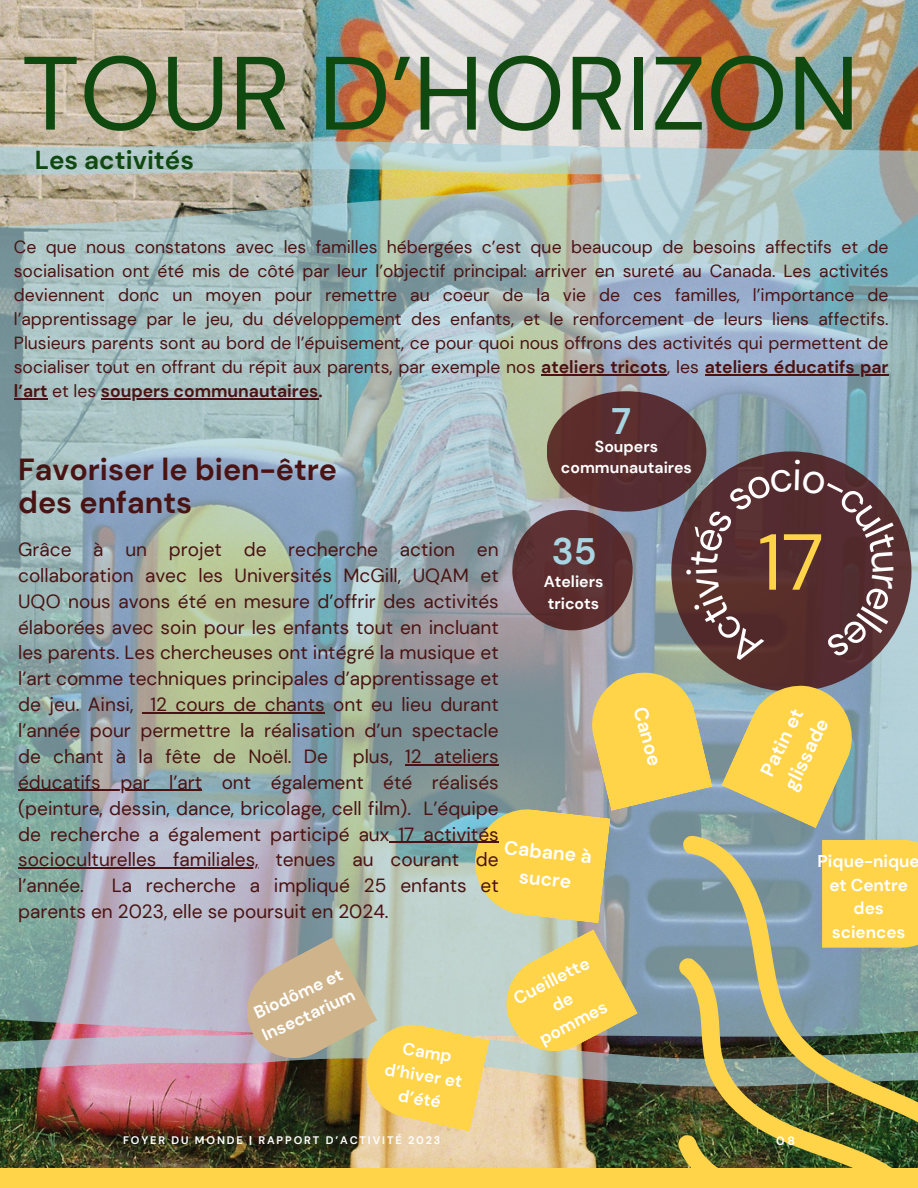
<style>
.page{position:relative;width:918px;height:1188px;background:#fff}
.page>*{position:absolute;margin:0;border:0;box-sizing:border-box;transform-origin:0 0}
.t1{font:103.95px "DM Sans";color:#104910}
.t2{font:79.2px "DM Sans";color:#ffd449}
.t3{font:700 36.9px "DM Sans";color:#a8d5e2}
.t4{font:700 30.45px/33.8px "DM Sans";color:#4a1313}
.t5{font:700 25.95px "DM Sans";color:#104910}
.t6{font:700 19.35px/27px "DM Sans";color:#fff;text-align:center}
.t7{font:19.05px/25.8px "DM Sans";color:#4a1313;text-align:justify}
.t8{font:17.55px/24px "DM Sans";color:#4a1313;text-align:justify}
.t9{font:700 17.4px/23.7px "DM Sans";color:#fff;text-align:center}
.t10{font:700 17.25px/23.7px "DM Sans";color:#fff}
.t11{font:700 17.1px/23.7px "DM Sans";color:#fff;text-align:center}
.t12{font:700 15.9px/21.3px "DM Sans";color:#fff;text-align:center}
.t13{font:700 12px "DM Sans";color:#fff}
.t14{font:700 10.95px "DM Sans";letter-spacing:.17em;color:#fff}
.s1{font-weight:700}
</style>
<div class="page">
<img style="left:0;top:0;width:918px;height:1168px">
<div style="left:0;top:1168px;width:918px;height:20px;background:#ffd449"></div>
<img style="left:0;top:133px;width:918px;height:956px">
<div style="left:547px;top:391px;width:159px;height:121px;background:#572d2f;border-radius:50%"></div>
<div style="left:512px;top:510px;width:121px;height:120px;background:#5c2e30;border-radius:50%"></div>
<div style="left:671px;top:451px;width:240px;height:241px;background:#562d2f;border-radius:50%"></div>
<svg style="left:721px;top:684px;width:135px;height:144px;background:#cebe6e"></svg>
<img style="left:245px;top:937px;width:245px;height:195px">
<svg style="left:504px;top:929px;width:134px;height:126px;background:#d8c16c"></svg>
<svg style="left:475px;top:672px;width:238px;height:251px;background:#bcb47d"></svg>
<svg style="left:682px;top:836px;width:236px;height:122px;background:#b9b47e"></svg>
<img style="left:679px;top:958px;width:239px;height:210px">
<img style="left:678px;top:1135px;width:136px;height:33px">
<hr style="left:541px;top:374px;width:126px;height:1px;background:#4a1313">
<hr style="left:705px;top:374px;width:184px;height:1px;background:#4a1313">
<hr style="left:14px;top:398px;width:33px;height:1px;background:#4a1313">
<hr style="left:101px;top:398px;width:218px;height:1px;background:#4a1313">
<hr style="left:150px;top:712px;width:175px;height:1px;background:#4a1313">
<hr style="left:405px;top:764px;width:94px;height:1px;background:#4a1313">
<hr style="left:18px;top:790px;width:184px;height:1px;background:#4a1313">
<hr style="left:389px;top:842px;width:110px;height:1px;background:#4a1313">
<hr style="left:18px;top:868px;width:241px;height:1px;background:#4a1313">
<svg style="left:686px;top:460px;width:210px;height:206px"></svg>
<h1 class="t1" style="left:21px;top:26px;width:840px">TOUR D’HORIZON</h1>
<h3 class="t5" style="left:35px;top:144px;width:161px">Les activités</h3>
<p class="t8" style="left:14px;top:235px;width:876px">Ce que nous constatons avec les familles hébergées c’est que beaucoup de besoins affectifs et de socialisation ont été mis de côté par leur l’objectif principal: arriver en sureté au Canada. Les activités deviennent donc un moyen pour remettre au coeur de la vie de ces familles, l’importance de l’apprentissage par le jeu, du développement des enfants, et le renforcement de leurs liens affectifs.<br>Plusieurs parents sont au bord de l’épuisement, ce pour quoi nous offrons des activités qui permettent de socialiser tout en offrant du répit aux parents, par exemple nos <span class="s1">ateliers tricots</span>, les <span class="s1">ateliers éducatifs par l’art</span> et les <span class="s1">soupers communautaires.</span></p>
<h3 class="t4" style="left:18px;top:452px;width:321px">Favoriser le bien-être des enfants</h3>
<h3 class="t3" style="left:612px;top:397px;width:21px">7</h3>
<p class="t12" style="left:561px;top:436px;width:133px">Soupers communautaires</p>
<h3 class="t3" style="left:552px;top:528px;width:46px">35</h3>
<h2 class="t2" style="left:758px;top:511px;width:68px">17</h2>
<p class="t7" style="left:18px;top:537px;width:482px">Grâce à un projet de recherche action en collaboration avec les Universités McGill, UQAM et UQO nous avons été en mesure d’offrir des activités élaborées avec soin pour les enfants tout en incluant les parents. Les chercheuses ont intégré la musique et l’art comme techniques principales d’apprentissage et de jeu. Ainsi, 12 cours de chants ont eu lieu durant l’année pour permettre la réalisation d’un spectacle de chant à la fête de Noël. De</p>
<p class="t12" style="left:544px;top:571px;width:61px;text-align:left">Ateliers tricots</p>
<p class="t6" style="left:653px;top:704px;width:62px;rotate:75deg">Canoe</p>
<p class="t6" style="left:753px;top:771px;width:78px;text-align:left;rotate:-64deg">Patin et glissade</p>
<p class="t7" style="left:18px;top:744px;width:482px;text-indent:335px">plus, 12 ateliers éducatifs par l’art ont également été réalisés (peinture, dessin, dance, bricolage, cell film). L’équipe de recherche a également participé aux 17 activités socioculturelles familiales, tenues au courant de l’année.</p>
<p class="t6" style="left:506px;top:834px;width:90px;rotate:6deg">Cabane à sucre</p>
<p class="t11" style="left:818px;top:849px;width:104px">Pique-nique et Centre des sciences</p>
<p class="t7" style="left:18px;top:873px;width:482px;text-indent:94px">La recherche a impliqué 25 enfants et parents en 2023, elle se poursuit en 2024.</p>
<p class="t10" style="left:248px;top:1004px;width:102px;rotate:-25deg">Biodôme et<br>Insectarium</p>
<p class="t11" style="left:390px;top:1034px;width:80px;rotate:9deg">Camp d’hiver et d’été</p>
<p class="t9" style="left:509px;top:989px;width:85px;rotate:-27deg">Cueillette de pommes</p>
<p class="t14" style="left:123px;top:1133px;width:319px">FOYER DU MONDE | RAPPORT D’ACTIVITÉ 2023</p>
<p class="t13" style="left:776px;top:1133px;width:20px">08</p>
</div>
